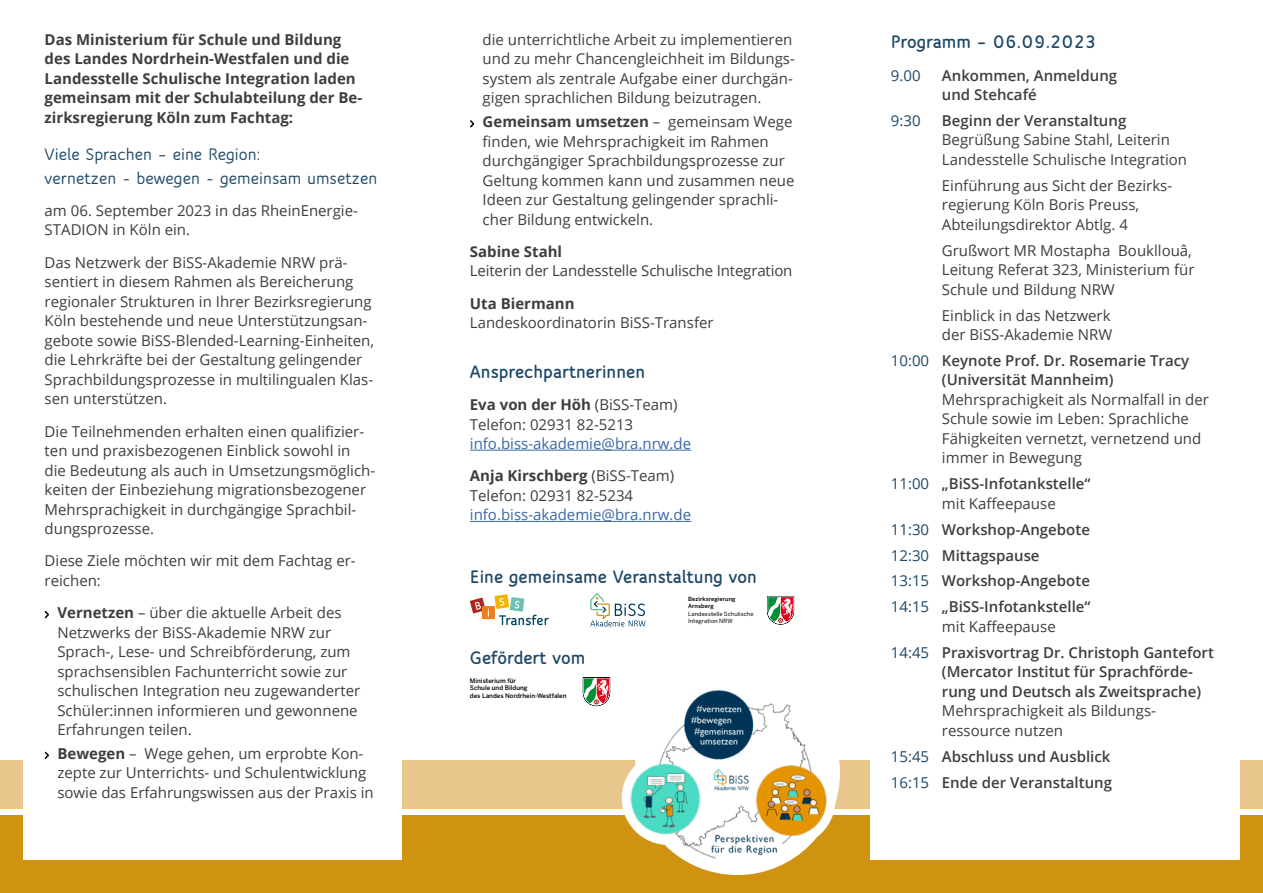
<style>
.page{position:relative;width:1263px;height:893px;background:#fff}
.page>*{position:absolute;margin:0;border:0;box-sizing:border-box;transform-origin:0 0}
.H2_Ueberschrift{font:800 19.5px "Speak Pro";color:#1d4867}
.H2_Ueberschrift-2{font:700 18px/24px "Speak Pro";color:#1d4867}
.p_Text{font:15px/19.5px "Open Sans";color:#3e3d40}
.p_Programm{font:15px/19.5px "Open Sans";color:#3e3d40}
.p_Programm-2{font:600 15px/19.5px "Open Sans";color:#3e3d40}
.p_Text-2{font:700 15px/19.5px "Open Sans";color:#3e3d40}
.p_Text-3{font:15px "Open Sans";color:#3968a2}
.p_Programm-3{font:15px "Open Sans";color:#1d4867}
.t1{font:500 6.3px/7.5px "Benton Sans";color:#000}
.t2{font:5.7px/6.9px "Benton Sans";letter-spacing:.01em;color:#000}
.t3{font:500 5.7px/6.9px "Benton Sans";letter-spacing:.01em;color:#000}
.s1{font-family:"Speak Pro";color:#000}
.s2{font-weight:700}
.s3{font-weight:400}
.s4{font-weight:600}
.s5{color:#1d4867}
.s6{font-weight:400;color:#1d4867}
</style>
<div class="page">
<div style="left:0;top:815px;width:1263px;height:78px;background:#d09311"></div>
<div style="left:0;top:760px;width:1263px;height:48px;background:#e9c78c"></div>
<div style="left:23px;top:33px;width:379px;height:826px;background:#fff"></div>
<div style="left:870px;top:33px;width:369px;height:826px;background:#fff"></div>
<div style="left:635px;top:670px;width:205px;height:205px;background:#fff;border-radius:50%"></div>
<div style="left:622px;top:751px;width:93px;height:94px;background:#fff;border-radius:50%"></div>
<div style="left:742px;top:753px;width:93px;height:93px;background:#fff;border-radius:50%"></div>
<img style="left:628px;top:690px;width:201px;height:172px">
<hr style="left:470px;top:450px;width:221px;height:1px;background:#3968a2">
<hr style="left:470px;top:521px;width:221px;height:1px;background:#3968a2">
<svg style="left:590px;top:593px;width:55px;height:33px"></svg>
<svg style="left:470px;top:594px;width:79px;height:31px"></svg>
<svg style="left:767px;top:596px;width:27px;height:29px"></svg>
<svg style="left:583px;top:677px;width:27px;height:29px"></svg>
<p class="p_Text-2" style="left:45px;top:29px;width:319px">Das Ministerium für Schule und Bildung des Landes Nordrhein-Westfalen und die Landesstelle Schulische Integration laden gemeinsam mit der Schulabteilung der Be&shy;zirksregierung Köln zum Fachtag:</p>
<h2 class="H2_Ueberschrift-2" style="left:45px;top:142px;width:334px">Viele Sprachen – eine Region:<br>vernetzen - bewegen - gemeinsam umsetzen</h2>
<p class="p_Text" style="left:45px;top:200px;width:314px">am 06. September 2023 in das RheinEnergie-<br>STADION in Köln ein.</p>
<p class="p_Text" style="left:45px;top:252px;width:331px">Das Netzwerk der BiSS-Akademie NRW prä&shy;sentiert in diesem Rahmen als Bereicherung regionaler Strukturen in Ihrer Bezirksregierung Köln bestehende und neue Unterstützungsan&shy;gebote sowie BiSS-Blended-Learning-Einheiten, die Lehrkräfte bei der Gestaltung gelingender Sprachbildungsprozesse in multilingualen Klas&shy;sen unterstützen.</p>
<p class="p_Text" style="left:45px;top:421px;width:332px">Die Teilnehmenden erhalten einen qualifizier&shy;ten und praxisbezogenen Einblick sowohl in die Bedeutung als auch in Umsetzungsmöglich&shy;keiten der Einbeziehung migrationsbezogener Mehrsprachigkeit in durchgängige Sprachbil&shy;dungsprozesse.</p>
<p class="p_Text" style="left:45px;top:551px;width:313px">Diese Ziele möchten wir mit dem Fachtag er&shy;reichen:</p>
<p class="p_Text" style="left:57px;top:602px;width:304px;text-indent:-13px"><span class="s1">&gt;</span> <span class="s2">Vernetzen</span> – über die aktuelle Arbeit des Netzwerks der BiSS-Akademie NRW zur Sprach-, Lese- und Schreibförderung, zum sprachsensiblen Fachunterricht sowie zur schulischen Integration neu zugewanderter Schüler:innen informieren und gewonnene Erfahrungen teilen.</p>
<p class="p_Text" style="left:57px;top:743px;width:318px;text-indent:-13px"><span class="s1">&gt;</span> <span class="s2">Bewegen</span> – Wege gehen, um erprobte Kon&shy;zepte zur Unterrichts- und Schulentwicklung sowie das Erfahrungswissen aus der Praxis in</p>
<p class="p_Text" style="left:483px;top:29px;width:314px">die unterrichtliche Arbeit zu implementieren und zu mehr Chancengleichheit im Bildungs&shy;system als zentrale Aufgabe einer durchgän&shy;gigen sprachlichen Bildung beizutragen.</p>
<p class="p_Text" style="left:483px;top:112px;width:313px;text-indent:-13px"><span class="s1">&gt;</span> <span class="s2">Gemeinsam umsetzen</span> – gemeinsam Wege finden, wie Mehrsprachigkeit im Rahmen durchgängiger Sprachbildungsprozesse zur Geltung kommen kann und zusammen neue Ideen zur Gestaltung gelingender sprachli&shy;cher Bildung entwickeln.</p>
<p class="p_Text" style="left:470px;top:241px;width:324px"><span class="s2">Sabine Stahl<br></span>Leiterin der Landesstelle Schulische Integration</p>
<p class="p_Text" style="left:470px;top:293px;width:245px"><span class="s2">Uta Biermann<br></span>Landeskoordinatorin BiSS-Transfer</p>
<h2 class="H2_Ueberschrift" style="left:470px;top:360px;width:177px">Ansprechpartnerinnen</h2>
<p class="p_Text-2" style="left:470px;top:394px;width:209px">Eva von der Höh <span class="s3">(BiSS-Team)</span></p>
<p class="p_Text" style="left:470px;top:414px;width:165px">Telefon: 02931 82-5213</p>
<p class="p_Text-3" style="left:470px;top:433px;width:223px">info.biss-akademie@bra.nrw.de</p>
<p class="p_Text-2" style="left:470px;top:466px;width:206px">Anja Kirschberg <span class="s3">(BiSS-Team)</span></p>
<p class="p_Text" style="left:470px;top:485px;width:165px">Telefon: 02931 82-5234</p>
<p class="p_Text-3" style="left:470px;top:505px;width:223px">info.biss-akademie@bra.nrw.de</p>
<h2 class="H2_Ueberschrift" style="left:470px;top:565px;width:288px">Eine gemeinsame Veranstaltung von</h2>
<p class="t3" style="left:688px;top:595px;width:49px">Bezirksregierung<br>Arnsberg</p>
<p class="t2" style="left:688px;top:610px;width:67px">Landesstelle Schulische<br>Integration NRW</p>
<h2 class="H2_Ueberschrift" style="left:470px;top:646px;width:117px">Gefördert vom</h2>
<p class="t1" style="left:470px;top:677px;width:98px">Ministerium für<br>Schule und Bildung<br>des Landes Nordrhein-Westfalen</p>
<h2 class="H2_Ueberschrift" style="left:891px;top:30px;width:207px">Programm – 06.09.2023</h2>
<p class="p_Programm-3" style="left:891px;top:65px;width:31px">9.00</p>
<p class="p_Programm-2" style="left:942px;top:65px;width:177px">Ankommen, Anmeldung und Stehcafé</p>
<p class="p_Programm-3" style="left:891px;top:110px;width:31px">9:30</p>
<p class="p_Programm" style="left:942px;top:110px;width:247px"><span class="s4">Beginn der Veranstaltung<br></span>Begrüßung Sabine Stahl, Leiterin<br>Landesstelle Schulische Integration</p>
<p class="p_Programm" style="left:942px;top:175px;width:231px">Einführung aus Sicht der Bezirks&shy;regierung Köln Boris Preuss,<br>Abteilungsdirektor Abtlg. 4</p>
<p class="p_Programm" style="left:942px;top:240px;width:254px">Grußwort MR Mostapha Boukllouâ,<br>Leitung Referat 323, Ministerium für<br>Schule und Bildung NRW</p>
<p class="p_Programm" style="left:942px;top:305px;width:172px">Einblick in das Netzwerk der BiSS-Akademie NRW</p>
<p class="p_Programm" style="left:942px;top:350px;width:269px;text-indent:-51px"><span class="s5">10:00</span> <span class="s4">Keynote Prof. Dr. Rosemarie Tracy (Universität Mannheim)<br></span>Mehrsprachigkeit als Normalfall in der<br>Schule sowie im Leben: Sprachliche<br>Fähigkeiten vernetzt, vernetzend und immer in Bewegung</p>
<p class="p_Programm-2" style="left:942px;top:474px;width:150px;text-indent:-51px"><span class="s6">11:00</span> „BiSS-Infotankstelle“ <span class="s3">mit Kaffeepause</span></p>
<p class="p_Programm-2" style="left:891px;top:519px;width:201px"><span class="s6">11:30</span> Workshop-Angebote</p>
<p class="p_Programm-2" style="left:891px;top:545px;width:150px"><span class="s6">12:30</span> Mittagspause</p>
<p class="p_Programm-2" style="left:891px;top:571px;width:201px"><span class="s6">13:15</span> Workshop-Angebote</p>
<p class="p_Programm-2" style="left:942px;top:597px;width:150px;text-indent:-51px"><span class="s6">14:15</span> „BiSS-Infotankstelle“ <span class="s3">mit Kaffeepause</span></p>
<p class="p_Programm-2" style="left:942px;top:642px;width:274px;text-indent:-51px"><span class="s6">14:45</span> Praxisvortrag Dr. Christoph Gantefort (Mercator Institut für Sprachförde&shy;rung und Deutsch als Zweitsprache)<br><span class="s3">Mehrsprachigkeit als Bildungs&shy;ressource nutzen</span></p>
<p class="p_Programm-2" style="left:891px;top:746px;width:221px"><span class="s6">15:45</span> Abschluss und Ausblick</p>
<p class="p_Programm-2" style="left:891px;top:772px;width:223px"><span class="s6">16:15</span> Ende der Veranstaltung</p>
</div>
